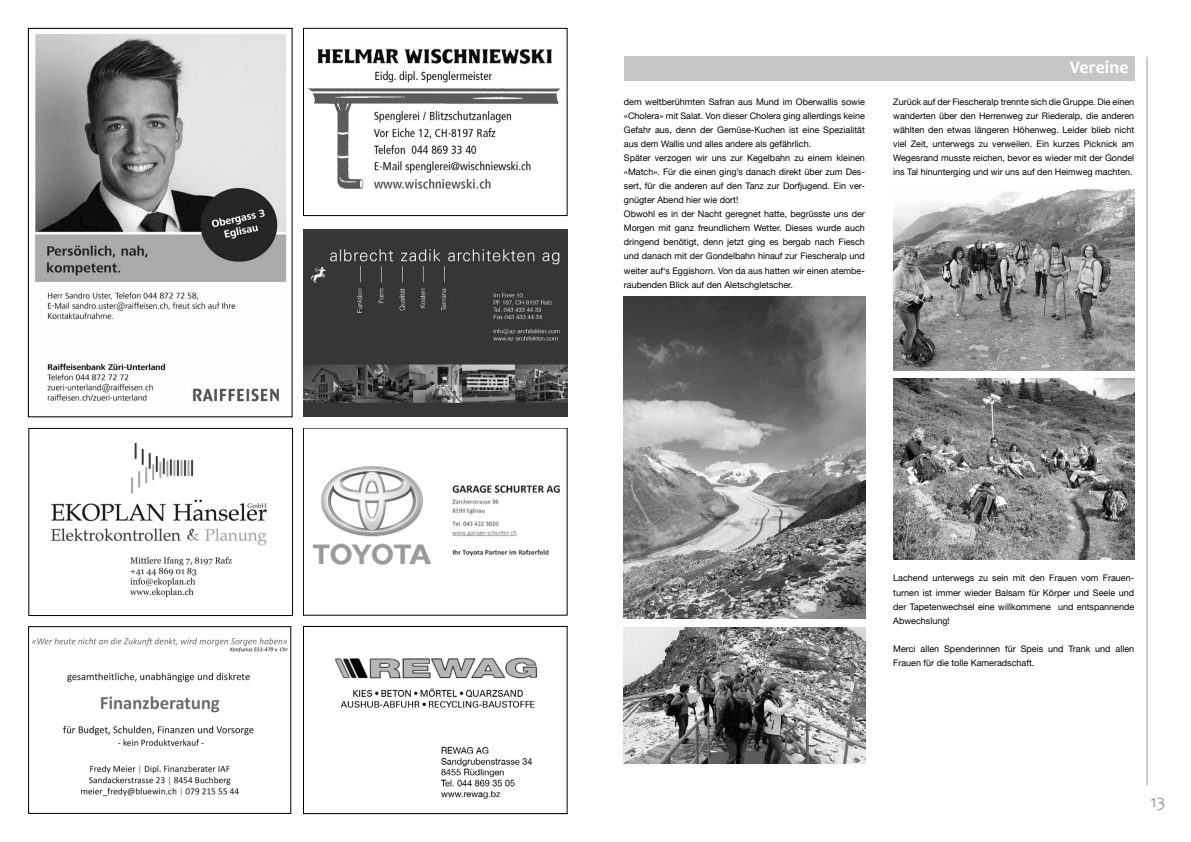
<style>
.page{position:relative;width:1191px;height:842px;background:#fff}
.page>*{position:absolute;margin:0;border:0;box-sizing:border-box;transform-origin:0 0}
.t1{font:700 18px "Candara";color:#fff}
.t2{font:18px "Candara";color:#9d9d9c}
.t3{font:9px/14px "Helvetica Neue";color:#000}
</style>
<div class="page">
<hr style="left:1146px;top:57px;width:1px;height:728px;background:#9d9d9c">
<img style="left:307px;top:48px;width:254px;height:141px">
<div style="left:303px;top:28px;width:264px;height:188px;border:1px solid #000"></div>
<img style="left:51px;top:442px;width:216px;height:155px">
<div style="left:29px;top:428px;width:264px;height:188px;border:1px solid #000"></div>
<img style="left:312px;top:466px;width:119px;height:99px">
<img style="left:452px;top:485px;width:108px;height:72px">
<img style="left:32px;top:637px;width:256px;height:160px">
<div style="left:28px;top:626px;width:263px;height:188px;border:1px solid #000"></div>
<img style="left:334px;top:657px;width:204px;height:142px">
<div style="left:303px;top:626px;width:264px;height:188px;border:1px solid #000"></div>
<img style="left:303px;top:230px;width:264px;height:187px">
<div style="left:624px;top:57px;width:510px;height:24px;background:#c6c6c6"></div>
<img style="left:35px;top:34px;width:252px;height:368px">
<div style="left:28px;top:28px;width:264px;height:389px;border:1px solid #000"></div>
<img style="left:624px;top:297px;width:241px;height:321px">
<img style="left:624px;top:628px;width:241px;height:135px">
<img style="left:893px;top:189px;width:241px;height:181px">
<img style="left:893px;top:379px;width:241px;height:180px">
<h1 class="t1" style="left:1069px;top:56px;width:60px">Vereine</h1>
<p class="t3" style="left:624px;top:96px;width:242px">dem weltberühmten Safran aus Mund im Oberwallis sowie «Cholera» mit Salat. Von dieser Cholera ging allerdings keine Gefahr aus, denn der Gemüse-Kuchen ist eine Spezialität aus dem Wallis und alles andere als gefährlich.<br>Später verzogen wir uns zur Kegelbahn zu einem kleinen «Match». Für die einen ging’s danach direkt über zum Des&shy;sert, für die anderen auf den Tanz zur Dorfjugend. Ein ver&shy;gnügter Abend hier wie dort!<br>Obwohl es in der Nacht geregnet hatte, begrüsste uns der Morgen mit ganz freundlichem Wetter. Dieses wurde auch dringend benötigt, denn jetzt ging es bergab nach Fiesch und danach mit der Gondelbahn hinauf zur Fiescheralp und weiter auf‘s Eggishorn. Von da aus hatten wir einen atembe&shy;raubenden Blick auf den Aletschgletscher.</p>
<p class="t3" style="left:893px;top:96px;width:242px;text-align:justify">Zurück auf der Fiescheralp trennte sich die Gruppe. Die einen wanderten über den Herrenweg zur Riederalp, die anderen wählten den etwas längeren Höhenweg. Leider blieb nicht viel Zeit, unterwegs zu verweilen. Ein kurzes Picknick am Wegesrand musste reichen, bevor es wieder mit der Gondel ins Tal hinunterging und wir uns auf den Heimweg machten.</p>
<p class="t3" style="left:893px;top:572px;width:242px;text-align:justify">Lachend unterwegs zu sein mit den Frauen vom Frauen&shy;turnen ist immer wieder Balsam für Körper und Seele und der Tapetenwechsel eine willkommene und entspannende Abwechslung!</p>
<p class="t3" style="left:893px;top:642px;width:242px">Merci allen Spenderinnen für Speis und Trank und allen<br>Frauen für die tolle Kameradschaft.</p>
<h1 class="t2" style="left:1150px;top:790px;width:17px">13</h1>
</div>
